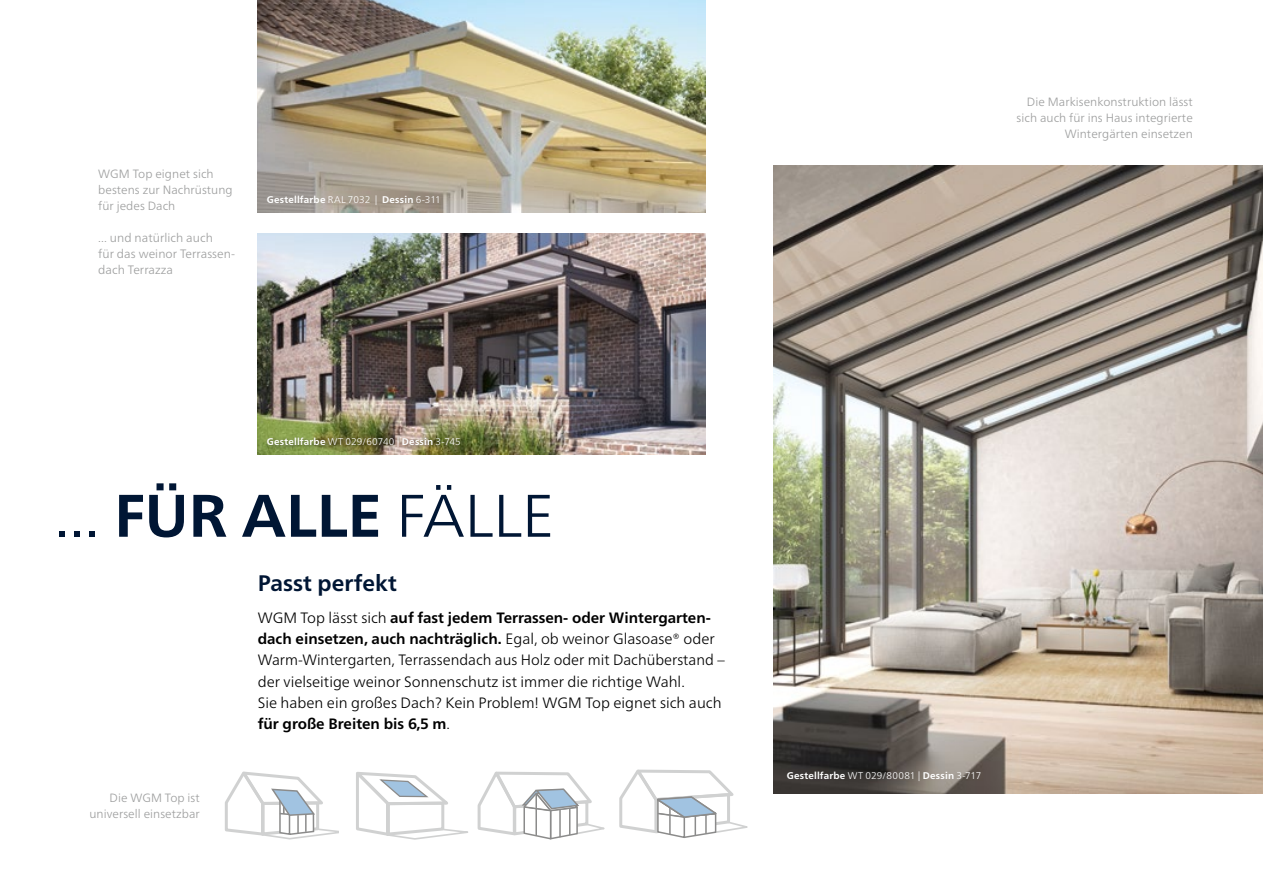
<style>
.page{position:relative;width:1263px;height:893px;background:#fff}
.page>*{position:absolute;margin:0;border:0;box-sizing:border-box;transform-origin:0 0}
.t1{font:300 60px "Frutiger Neue LTW1 G";letter-spacing:-.005em;color:#001634;scale:1.06 1}
.t2{font:700 22.5px "Frutiger Neue LTW1 G";color:#001634}
.t3{font:300 15px/21.3px "Frutiger Neue LTW1 G";color:#000}
.t4{font:300 12.15px/16.2px "Frutiger Neue LTW1 G";letter-spacing:.005em;color:#9c9d9d}
.t5{font:300 12px/16.2px "Frutiger Neue LTW1 G";letter-spacing:.005em;color:#9c9d9d;text-align:right}
.t6{font:700 9.75px "Frutiger Neue LTW1 G";letter-spacing:.025em;color:#fff}
.s1{font-weight:300}
.s2{font-weight:700}
</style>
<div class="page">
<img style="left:774px;top:166px;width:489px;height:627px">
<svg style="left:225px;top:772px;width:113px;height:67px"></svg>
<svg style="left:356px;top:772px;width:112px;height:68px"></svg>
<svg style="left:478px;top:772px;width:127px;height:67px"></svg>
<svg style="left:619px;top:770px;width:129px;height:68px"></svg>
<img style="left:258px;top:0;width:447px;height:213px">
<img style="left:258px;top:233px;width:447px;height:222px">
<div style="left:264px;top:435px;width:201px;height:17px;background:#000;opacity:.51"></div>
<p class="t5" style="left:98px;top:165px;width:136px;text-align:left">WGM Top eignet sich bestens zur Nachrüstung für jedes Dach</p>
<p class="t4" style="left:98px;top:230px;width:138px">... und natürlich auch<br>für das weinor Terrassen&shy;dach Terrazza</p>
<p class="t6" style="left:267px;top:194px;width:176px">Gestellfarbe <span class="s1">RAL 7032 |</span> Dessin <span class="s1">6-311</span></p>
<p class="t5" style="left:1016px;top:93px;width:178px">Die Markisenkonstruktion lässt sich auch für ins Haus integrierte<br>Wintergärten einsetzen</p>
<p class="t6" style="left:267px;top:436px;width:195px">Gestellfarbe <span class="s1">WT 029/60740 |</span> Dessin <span class="s1">3-745</span></p>
<h1 class="t1" style="left:54px;top:479px;width:473px">... <span class="s2">für alle</span> fälle</h1>
<p class="t5" style="left:89px;top:789px;width:112px">Die WGM Top ist universell einsetzbar</p>
<h2 class="t2" style="left:258px;top:570px;width:141px">Passt perfekt</h2>
<p class="t3" style="left:258px;top:607px;width:468px">WGM Top lässt sich <span class="s2">auf fast jedem Terrassen- oder Wintergarten&shy;dach einsetzen, auch nachträglich.</span> Egal, ob weinor Glasoase® oder Warm-Wintergarten, Terrassendach aus Holz oder mit Dachüberstand – der vielseitige weinor Sonnenschutz ist immer die richtige Wahl.<br>Sie haben ein großes Dach? Kein Problem! WGM Top eignet sich auch <span class="s2">für große Breiten bis 6,5 m</span>.</p>
<p class="t6" style="left:787px;top:770px;width:196px">Gestellfarbe <span class="s1">WT 029/80081 |</span> Dessin <span class="s1">3-717</span></p>
</div>
